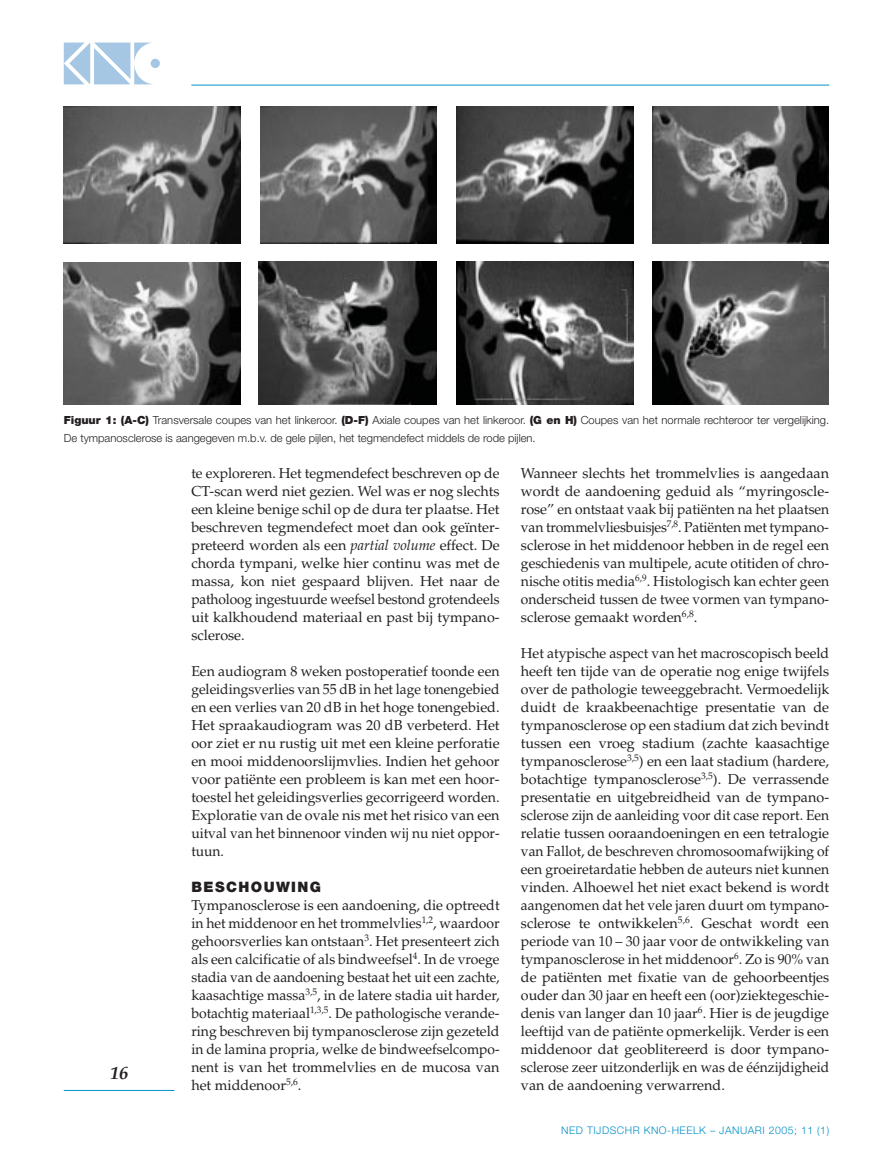
<style>
.page{position:relative;width:893px;height:1170px;background:#fff}
.page>*{position:absolute;margin:0;border:0;box-sizing:border-box;transform-origin:0 0}
.t1{font:italic 700 18px "Palatino";color:#231f20}
.t2{font:14.4px/18px "Palatino";color:#231f20;text-align:justify}
.t3{font:900 14.4px "Helvetica Neue";letter-spacing:.1em;color:#231f20}
.t4{font:300 11.25px/18px "Helvetica Neue";color:#231f20}
.t5{font:300 10.5px "Helvetica Neue";letter-spacing:.05em;color:#0390c7}
.s1{font-weight:900}
.s2{font-style:italic}
</style>
<div class="page">
<svg style="left:64px;top:43px;width:89px;height:41px"></svg>
<div style="left:151px;top:59px;width:9px;height:9px;background:#a5c7e4;border-radius:50%"></div>
<hr style="left:191px;top:85px;width:638px;height:1px;background:#0390c7">
<hr style="left:64px;top:1089px;width:110px;height:1px;background:#0390c7">
<img style="left:64px;top:106px;width:176px;height:137px">
<img style="left:260px;top:106px;width:176px;height:137px">
<img style="left:457px;top:106px;width:176px;height:137px">
<img style="left:652px;top:106px;width:177px;height:137px">
<img style="left:64px;top:262px;width:176px;height:143px">
<img style="left:259px;top:261px;width:177px;height:144px">
<img style="left:457px;top:261px;width:176px;height:144px">
<img style="left:653px;top:261px;width:176px;height:144px">
<p class="t4" style="left:64px;top:412px;width:767px"><span class="s1">Figuur 1: (A-C)</span> Transversale coupes van het linkeroor. <span class="s1">(D-F)</span> Axiale coupes van het linkeroor. <span class="s1">(G en H)</span> Coupes van het normale rechteroor ter vergelijking.<br>De tympanosclerose is aangegeven m.b.v. de gele pijlen, het tegmendefect middels de rode pijlen.</p>
<p class="t1" style="left:110px;top:1065px;width:19px">16</p>
<p class="t2" style="left:191px;top:465px;width:310px">te exploreren. Het tegmendefect beschreven op de CT-scan werd niet gezien. Wel was er nog slechts een kleine benige schil op de dura ter plaatse. Het beschreven tegmendefect moet dan ook geïnter&shy;preteerd worden als een <span class="s2">partial volume</span> effect. De chorda tympani, welke hier continu was met de massa, kon niet gespaard blijven. Het naar de patholoog ingestuurde weefsel bestond grotendeels uit kalkhoudend materiaal en past bij tympano&shy;sclerose.</p>
<p class="t2" style="left:191px;top:663px;width:310px">Een audiogram 8 weken postoperatief toonde een geleidingsverlies van 55 dB in het lage tonengebied en een verlies van 20 dB in het hoge tonengebied.<br>Het spraakaudiogram was 20 dB verbeterd. Het oor ziet er nu rustig uit met een kleine perforatie en mooi middenoorslijmvlies. Indien het gehoor voor patiënte een probleem is kan met een hoor&shy;toestel het geleidingsverlies gecorrigeerd worden.<br>Exploratie van de ovale nis met het risico van een uitval van het binnenoor vinden wij nu niet oppor&shy;tuun.</p>
<p class="t3" style="left:191px;top:881px;width:131px">BESCHOUWING</p>
<p class="t2" style="left:191px;top:897px;width:310px">Tympanosclerose is een aandoening, die optreedt in het middenoor en het trommelvlies<sup>1,2</sup>, waardoor gehoorsverlies kan ontstaan<sup>3</sup>. Het presenteert zich als een calcificatie of als bindweefsel<sup>4</sup>. In de vroege stadia van de aandoening bestaat het uit een zachte, kaasachtige massa<sup>3,5</sup>, in de latere stadia uit harder, botachtig materiaal<sup>1,3,5</sup>. De pathologische verande&shy;ring beschreven bij tympanosclerose zijn gezeteld in de lamina propria, welke de bindweefselcompo&shy;nent is van het trommelvlies en de mucosa van het middenoor<sup>5,6</sup>.</p>
<p class="t2" style="left:521px;top:465px;width:310px">Wanneer slechts het trommelvlies is aangedaan wordt de aandoening geduid als “myringoscle&shy;rose” en ontstaat vaak bij patiënten na het plaatsen van trommelvliesbuisjes<sup>7,8</sup>. Patiënten met tympano&shy;sclerose in het middenoor hebben in de regel een geschiedenis van multipele, acute otitiden of chro&shy;nische otitis media<sup>6,9</sup>. Histologisch kan echter geen onderscheid tussen de twee vormen van tympano&shy;sclerose gemaakt worden<sup>6,8</sup>.</p>
<p class="t2" style="left:521px;top:645px;width:310px">Het atypische aspect van het macroscopisch beeld heeft ten tijde van de operatie nog enige twijfels over de pathologie teweeggebracht. Vermoedelijk duidt de kraakbeenachtige presentatie van de tympanosclerose op een stadium dat zich bevindt tussen een vroeg stadium (zachte kaasachtige tympanosclerose<sup>3,5</sup>) en een laat stadium (hardere, botachtige tympanosclerose<sup>3,5</sup>). De verrassende presentatie en uitgebreidheid van de tympano&shy;sclerose zijn de aanleiding voor dit case report. Een relatie tussen ooraandoeningen en een tetralogie van Fallot, de beschreven chromosoomafwijking of een groeiretardatie hebben de auteurs niet kunnen vinden. Alhoewel het niet exact bekend is wordt aangenomen dat het vele jaren duurt om tympano&shy;sclerose te ontwikkelen<sup>5,6</sup>. Geschat wordt een periode van 10 – 30 jaar voor de ontwikkeling van tympanosclerose in het middenoor<sup>6</sup>. Zo is 90% van de patiënten met fixatie van de gehoorbeentjes ouder dan 30 jaar en heeft een (oor)ziektegeschie&shy;denis van langer dan 10 jaar<sup>6</sup>. Hier is de jeugdige leeftijd van de patiënte opmerkelijk. Verder is een middenoor dat geoblitereerd is door tympano&shy;sclerose zeer uitzonderlijk en was de éénzijdigheid van de aandoening verwarrend.</p>
<p class="t5" style="left:561px;top:1125px;width:269px">NED TIJDSCHR KNO-HEELK – JANUARI 2005; 11 (1)</p>
</div>
